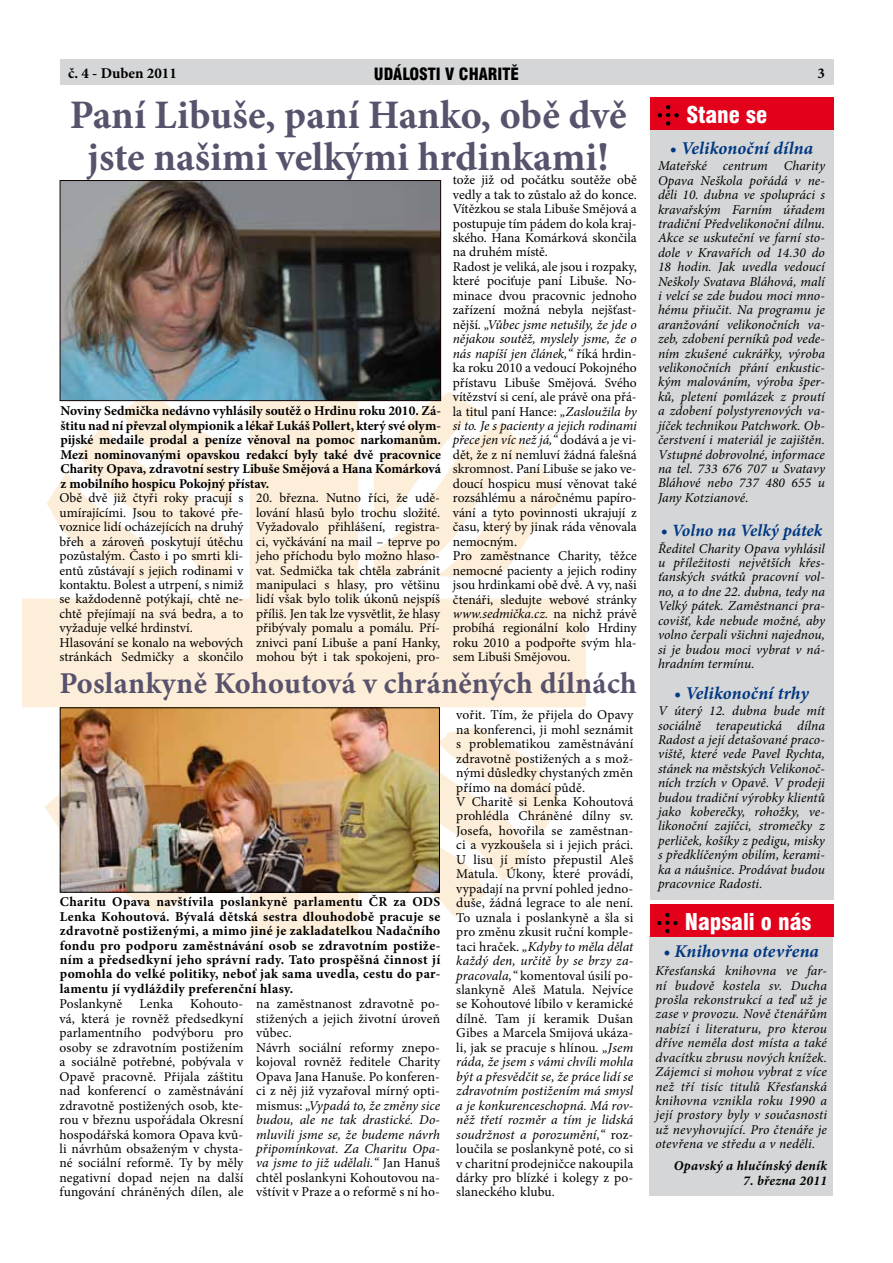
<style>
.page{position:relative;width:893px;height:1263px;background:#fff}
.page>*{position:absolute;margin:0;border:0;box-sizing:border-box;transform-origin:0 0}
.t1{font:700 40.5px/42px "Minion Pro";color:#58526c;text-align:center}
.t2{font:700 30.3px "Minion Pro";letter-spacing:.01em;color:#58526c}
.t3{font:900 condensed 22.5px "Swiss 721 BTCE";color:#fff}
.t4{font:italic 700 18px "Minion Pro";letter-spacing:.005em;color:#003882}
.t5{font:italic 700 17.25px "Minion Pro";letter-spacing:.005em;color:#003882}
.t6{font:900 condensed 16.5px "Swiss 721 BTCE";color:#000}
.t7{font:700 15px "Minion Pro";color:#000}
.t8{font:13.5px/14.4px "Minion Pro";color:#000}
.t9{font:italic 13.5px/14.4px "Minion Pro";letter-spacing:.005em;color:#000;text-align:justify}
.t10{font:700 13.5px/14.4px "Minion Pro";letter-spacing:.015em;color:#000;text-align:justify}
.t11{font:italic 700 13.5px "Minion Pro";letter-spacing:.02em;color:#000}
.s1{font-size:18px}
.s2{font-style:italic}
</style>
<div class="page">
<svg style="left:22px;top:371px;width:564px;height:564px"></svg>
<div style="left:649px;top:108px;width:184px;height:792px;background:#d5d6d7"></div>
<div style="left:649px;top:97px;width:184px;height:32px;background:#e2001a"></div>
<svg style="left:658px;top:105px;width:21px;height:20px"></svg>
<div style="left:60px;top:60px;width:773px;height:25px;background:#d5d6d7"></div>
<div style="left:649px;top:936px;width:184px;height:259px;background:#d5d6d7"></div>
<div style="left:649px;top:905px;width:184px;height:32px;background:#e2001a"></div>
<svg style="left:657px;top:913px;width:20px;height:20px"></svg>
<img style="left:62px;top:709px;width:376px;height:181px">
<div style="left:60px;top:707px;width:380px;height:185px;border:1px solid #000"></div>
<img style="left:62px;top:182px;width:377px;height:217px">
<div style="left:60px;top:180px;width:381px;height:221px;border:1px solid #160405"></div>
<p class="t7" style="left:68px;top:62px;width:110px">č. 4 - Duben 2011</p>
<p class="t6" style="left:374px;top:63px;width:147px">události v charitě</p>
<p class="t7" style="left:817px;top:62px;width:9px">3</p>
<h1 class="t1" style="left:70px;top:93px;width:558px">Paní Libuše, paní Hanko, obě dvě jste našimi velkými hrdinkami!</h1>
<h3 class="t3" style="left:686px;top:99px;width:82px">Stane se</h3>
<h3 class="t4" style="left:670px;top:135px;width:145px">• Velikonoční dílna</h3>
<p class="t9" style="left:658px;top:159px;width:168px">Mateřské centrum Charity Opava Neškola pořádá v ne&shy;děli 10. dubna ve spolupráci s kravařským Farním úřadem tradiční Předvelikonoční dílnu.<br>Akce se uskuteční ve farní sto&shy;dole v Kravařích od 14.30 do 18 hodin. Jak uvedla vedoucí Neškoly Svatava Bláhová, malí i velcí se zde budou moci mno&shy;hému přiučit. Na programu je aranžování velikonočních va&shy;zeb, zdobení perníků pod vede&shy;ním zkušené cukrářky, výroba velikonočních přání enkustic&shy;kým malováním, výroba šper&shy;ků, pletení pomlázek z proutí a zdobení polystyrenových va&shy;jíček technikou Patchwork. Ob&shy;čerstvení i materiál je zajištěn.<br>Vstupné dobrovolné, informace na tel. 733 676 707 u Svatavy Bláhové nebo 737 480 655 u Jany Kotzianové.</p>
<p class="t5" style="left:661px;top:518px;width:163px"><span class="s1">•</span> Volno na Velký pátek</p>
<p class="t9" style="left:658px;top:541px;width:168px">Ředitel Charity Opava vyhlásil u příležitosti největších křes&shy;ťanských svátků pracovní vol&shy;no, a to dne 22. dubna, tedy na Velký pátek. Zaměstnanci pra&shy;covišť, kde nebude možné, aby volno čerpali všichni najednou, si je budou moci vybrat v ná&shy;hradním termínu.</p>
<h3 class="t4" style="left:674px;top:680px;width:136px">• Velikonoční trhy</h3>
<p class="t9" style="left:658px;top:704px;width:168px">V úterý 12. dubna bude mít sociálně terapeutická dílna Radost a její detašované praco&shy;viště, které vede Pavel Rychta, stánek na městských Velikonoč&shy;ních trzích v Opavě. V prodeji budou tradiční výrobky klientů jako koberečky, rohožky, ve&shy;likonoční zajíčci, stromečky z perliček, košíky z pedigu, misky s předklíčeným obilím, kerami&shy;ka a náušnice. Prodávat budou pracovnice Radosti.</p>
<p class="t8" style="left:453px;top:173px;width:185px">tože již od počátku soutěže obě vedly a tak to zůstalo až do konce.<br>Vítězkou se stala Libuše Smějová a postupuje tím pádem do kola kraj&shy;ského. Hana Komárková skončila na druhém místě.<br>Radost je veliká, ale jsou i rozpaky, které pociťuje paní Libuše. No&shy;minace dvou pracovnic jednoho zařízení možná nebyla nejšťast&shy;nější. <span class="s2">„Vůbec jsme netušily, že jde o nějakou soutěž, myslely jsme, že o nás napíší jen článek,“</span> říká hrdin&shy;ka roku 2010 a vedoucí Pokojného přístavu Libuše Smějová. Svého vítězství si cení, ale právě ona přá&shy;la titul paní Hance: <span class="s2">„Zasloužila by si to. Je s pacienty a jejich rodinami přece jen víc než já,“</span> dodává a je vi&shy;dět, že z ní nemluví žádná falešná skromnost. Paní Libuše se jako ve&shy;doucí hospicu musí věnovat také rozsáhlému a náročnému papíro&shy;vání a tyto povinnosti ukrajují z času, který by jinak ráda věnovala nemocným.<br>Pro zaměstnance Charity, těžce nemocné pacienty a jejich rodiny jsou hrdinkami obě dvě. A vy, naši čtenáři, sledujte webové stránky <span class="s2">www.sedmička.cz.</span> na nichž právě probíhá regionální kolo Hrdiny roku 2010 a podpořte svým hla&shy;sem Libuši Smějovou.</p>
<p class="t10" style="left:60px;top:404px;width:382px">Noviny Sedmička nedávno vyhlásily soutěž o Hrdinu roku 2010. Zá&shy;štitu nad ní převzal olympionik a lékař Lukáš Pollert, který své olym&shy;pijské medaile prodal a peníze věnoval na pomoc narkomanům.<br>Mezi nominovanými opavskou redakcí byly také dvě pracovnice Charity Opava, zdravotní sestry Libuše Smějová a Hana Komárková z mobilního hospicu Pokojný přístav.</p>
<p class="t8" style="left:60px;top:491px;width:185px">Obě dvě již čtyři roky pracují s umírajícími. Jsou to takové pře&shy;voznice lidí ocházejících na druhý břeh a zároveň poskytují útěchu pozůstalým. Často i po smrti kli&shy;entů zůstávají s jejich rodinami v kontaktu. Bolest a utrpení, s nimiž se každodenně potýkají, chtě ne&shy;chtě přejímají na svá bedra, a to vyžaduje velké hrdinství.<br>Hlasování se konalo na webových stránkách Sedmičky a skončilo</p>
<h2 class="t2" style="left:60px;top:662px;width:579px">Poslankyně Kohoutová v chráněných dílnách</h2>
<p class="t8" style="left:256px;top:491px;width:185px;text-align:justify">20. března. Nutno říci, že udě&shy;lování hlasů bylo trochu složité.<br>Vyžadovalo přihlášení, registra&shy;ci, vyčkávání na mail – teprve po jeho příchodu bylo možno hlaso&shy;vat. Sedmička tak chtěla zabránit manipulaci s hlasy, pro většinu lidí však bylo tolik úkonů nejspíš příliš. Jen tak lze vysvětlit, že hlasy přibývaly pomalu a pomálu. Pří&shy;znivci paní Libuše a paní Hanky, mohou být i tak spokojeni, pro-</p>
<p class="t8" style="left:456px;top:708px;width:179px">vořit. Tím, že přijela do Opavy na konferenci, ji mohl seznámit s problematikou zaměstnávání zdravotně postižených a s mož&shy;nými důsledky chystaných změn přímo na domácí půdě.<br>V Charitě si Lenka Kohoutová prohlédla Chráněné dílny sv.<br>Josefa, hovořila se zaměstnan&shy;ci a vyzkoušela si i jejich práci.<br>U lisu jí místo přepustil Aleš<br>Matula. Úkony, které provádí, vypadají na první pohled jedno&shy;duše, žádná legrace to ale není.<br>To uznala i poslankyně a šla si pro změnu zkusit ruční komple&shy;taci hraček. <span class="s2">„Kdyby to měla dělat každý den, určitě by se brzy za&shy;pracovala,“</span> komentoval úsilí po&shy;slankyně Aleš Matula. Nejvíce se Kohoutové líbilo v keramické dílně. Tam jí keramik Dušan<br>Gibes a Marcela Smijová ukáza&shy;li, jak se pracuje s hlínou. <span class="s2">„Jsem ráda, že jsem s vámi chvíli mohla být a přesvědčit se, že práce lidí se zdravotním postižením má smysl a je konkurenceschopná. Má rov&shy;něž třetí rozměr a tím je lidská soudržnost a porozumění,“</span> roz&shy;loučila se poslankyně poté, co si v charitní prodejničce nakoupila dárky pro blízké i kolegy z po&shy;slaneckého klubu.</p>
<p class="t10" style="left:60px;top:895px;width:382px">Charitu Opava navštívila poslankyně parlamentu ČR za ODS Lenka Kohoutová. Bývalá dětská sestra dlouhodobě pracuje se zdravotně postiženými, a mimo jiné je zakladatelkou Nadačního fondu pro podporu zaměstnávání osob se zdravotním postiže&shy;ním a předsedkyní jeho správní rady. Tato prospěšná činnost jí pomohla do velké politiky, neboť jak sama uvedla, cestu do par&shy;lamentu jí vydláždily preferenční hlasy.</p>
<h3 class="t3" style="left:685px;top:907px;width:128px">Napsali o nás</h3>
<h3 class="t4" style="left:663px;top:938px;width:157px">• Knihovna otevřena</h3>
<p class="t9" style="left:655px;top:964px;width:173px">Křesťanská knihovna ve far&shy;ní budově kostela sv. Ducha prošla rekonstrukcí a teď už je zase v provozu. Nově čtenářům nabízí i literaturu, pro kterou dříve neměla dost místa a také dvacítku zbrusu nových knížek.<br>Zájemci si mohou vybrat z více než tří tisíc titulů Křesťanská knihovna vznikla roku 1990 a její prostory byly v současnosti už nevyhovující. Pro čtenáře je otevřena ve středu a v neděli.</p>
<p class="t8" style="left:60px;top:997px;width:185px;text-align:justify;text-indent:131px">Kohouto&shy;vá, která je rovněž předsedkyní parlamentního podvýboru pro osoby se zdravotním postižením a sociálně potřebné, pobývala v Opavě pracovně. Přijala záštitu nad konferencí o zaměstnávání zdravotně postižených osob, kte&shy;rou v březnu uspořádala Okresní hospodářská komora Opava kvů&shy;li návrhům obsaženým v chysta&shy;né sociální reformě. Ty by měly negativní dopad nejen na další fungování chráněných dílen, ale</p>
<p class="t8" style="left:256px;top:997px;width:185px">na zaměstnanost zdravotně po&shy;stižených a jejich životní úroveň vůbec.<br>Návrh sociální reformy znepo&shy;kojoval rovněž ředitele Charity<br>Opava Jana Hanuše. Po konferen&shy;ci z něj již vyzařoval mírný opti&shy;mismus: <span class="s2">„Vypadá to, že změny sice budou, ale ne tak drastické. Do&shy;mluvili jsme se, že budeme návrh připomínkovat. Za Charitu Opa&shy;va jsme to již udělali.“</span> Jan Hanuš chtěl poslankyni Kohoutovou na&shy;vštívit v Praze a o reformě s ní ho-</p>
<p class="t8" style="left:60px;top:997px;width:64px">Poslankyně</p>
<p class="t8" style="left:139px;top:997px;width:35px">Lenka</p>
<p class="t11" style="left:674px;top:1156px;width:155px">Opavský a hlučínský deník</p>
<p class="t11" style="left:743px;top:1171px;width:85px">7. března 2011</p>
</div>
